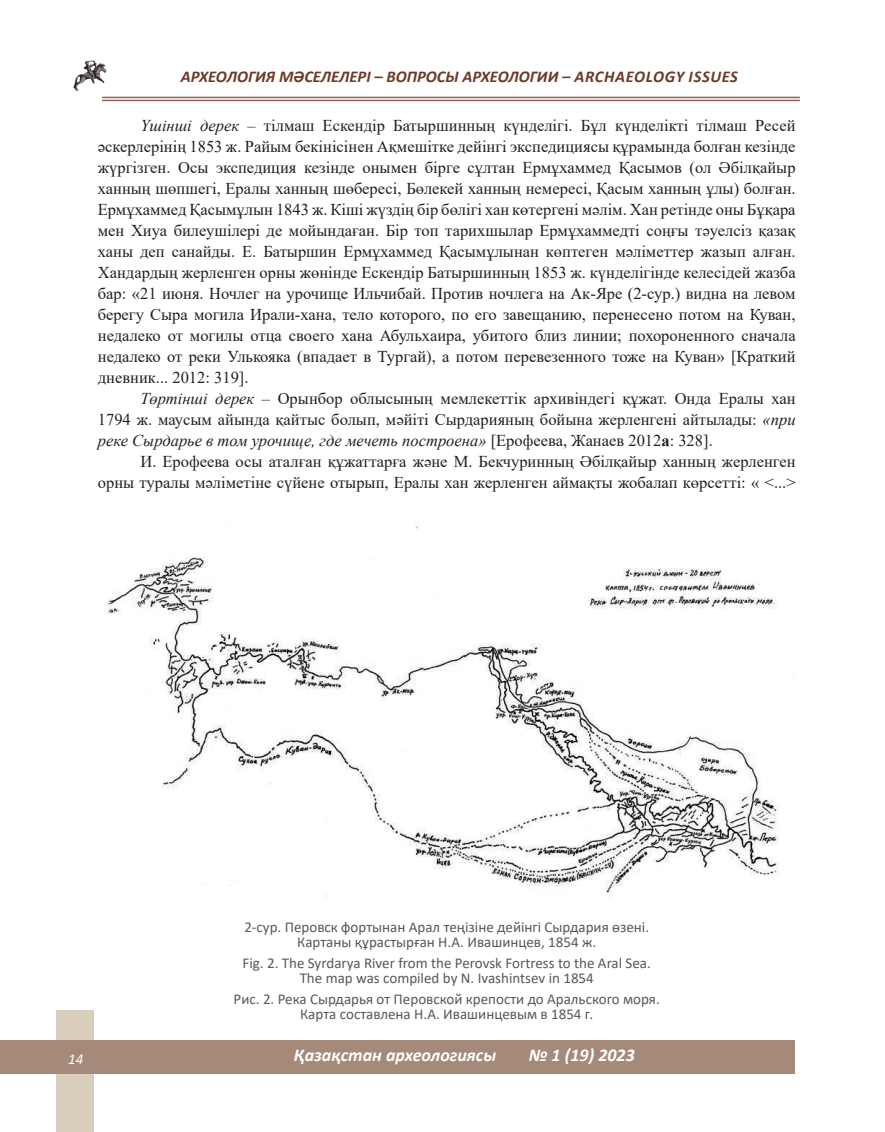
<style>
.page{position:relative;width:885px;height:1132px;background:#fff}
.page>*{position:absolute;margin:0;border:0;box-sizing:border-box;transform-origin:0 0}
.t1{font:italic 700 18px "Calibri";color:#fff}
.t2{font:16.5px/21px "Times New Roman";color:#231f20;text-align:justify}
.t3{font:italic 700 16.5px "Calibri";color:#6c3a27}
.t4{font:15px/15px "Calibri";color:#57585a;text-align:center}
.t5{font:italic 15px "Calibri";color:#fff}
.s1{font-style:italic}
.s2{font-weight:700}
</style>
<div class="page">
<img style="left:73px;top:60px;width:34px;height:32px">
<hr style="left:102px;top:97px;width:697px;height:1px;background:#906154">
<hr style="left:102px;top:100px;width:697px;height:1px;background:#906154">
<div style="left:56px;top:1010px;width:38px;height:121px;background:#d9cdbb"></div>
<div style="left:0;top:1040px;width:884px;height:33px;background:#a58979"></div>
<div style="left:795px;top:1022px;width:89px;height:68px;background:#fff"></div>
<img style="left:105px;top:525px;width:674px;height:372px">
<p class="t3" style="left:181px;top:65px;width:558px">АРХЕОЛОГИЯ МӘСЕЛЕЛЕРІ – ВОПРОСЫ АРХЕОЛОГИИ – ARCHAEOLOGY ISSUES</p>
<p class="t2" style="left:98px;top:114px;width:699px;text-indent:43px"><span class="s1">Үшінші дерек</span> – тілмаш Ескендір Батыршинның күнделігі. Бұл күнделікті тілмаш Ресей әскерлерінің 1853 ж. Райым бекінісінен Ақмешітке дейінгі экспедициясы құрамында болған кезінде жүргізген. Осы экспедиция кезінде онымен бірге сұлтан Ермұхаммед Қасымов (ол Әбілқайыр ханның шөпшегі, Ералы ханның шөбересі, Бөлекей ханның немересі, Қасым ханның ұлы) болған.<br>Ермұхаммед Қасымұлын 1843 ж. Кіші жүздің бір бөлігі хан көтергені мәлім. Хан ретінде оны Бұқара мен Хиуа билеушілері де мойындаған. Бір топ тарихшылар Ермұхаммедті соңғы тәуелсіз қазақ ханы деп санайды. Е. Батыршин Ермұхаммед Қасымұлынан көптеген мәліметтер жазып алған.<br>Хандардың жерленген орны жөнінде Ескендір Батыршинның 1853 ж. күнделігінде келесідей жазба бар: «21 июня. Ночлег на урочище Ильчибай. Против ночлега на Ак-Яре (2-сур.) видна на левом берегу Сыра могила Ирали-хана, тело которого, по его завещанию, перенесено потом на Куван, недалеко от могилы отца своего хана Абульхаира, убитого близ линии; похороненного сначала недалеко от реки Улькояка (впадает в Тургай), а потом перевезенного тоже на Куван» [Краткий дневник... 2012: 319].</p>
<p class="t2" style="left:98px;top:387px;width:699px;text-indent:43px"><span class="s1">Төртінші дерек</span> – Орынбор облысының мемлекеттік архивіндегі құжат. Онда Ералы хан 1794 ж. маусым айында қайтыс болып, мәйіті Сырдарияның бойына жерленгені айтылады: <span class="s1">«при реке Сырдарье в том урочище, где мечеть построена»</span> [Ерофеева, Жанаев 2012<span class="s2">а</span>: 328].</p>
<p class="t2" style="left:98px;top:450px;width:699px;text-align:right">И. Ерофеева осы аталған құжаттарға және М. Бекчуринның Әбілқайыр ханның жерленген<br>орны туралы мәліметіне сүйене отырып, Ералы хан жерленген аймақты жобалап көрсетті: « &lt;...&gt;</p>
<p class="t4" style="left:244px;top:918px;width:406px">2-сур. Перовск фортынан Арал теңізіне дейінгі Сырдария өзені.<br>Картаны құрастырған Н.А. Ивашинцев, 1854 ж.</p>
<p class="t4" style="left:242px;top:954px;width:410px">Fig. 2. The Syrdarya River from the Perovsk Fortress to the Aral Sea.<br>The map was compiled by N. Ivashintsev in 1854</p>
<p class="t4" style="left:233px;top:990px;width:427px">Рис. 2. Река Сырдарья от Перовской крепости до Аральского моря.<br>Карта составлена Н.А. Ивашинцевым в 1854 г.</p>
<p class="t5" style="left:68px;top:1048px;width:17px">14</p>
<p class="t1" style="left:294px;top:1042px;width:204px">ҚАЗАҚСТАН АРХЕОЛОГИЯСЫ</p>
<p class="t1" style="left:528px;top:1042px;width:108px">№ 1 (19) 2023</p>
</div>
